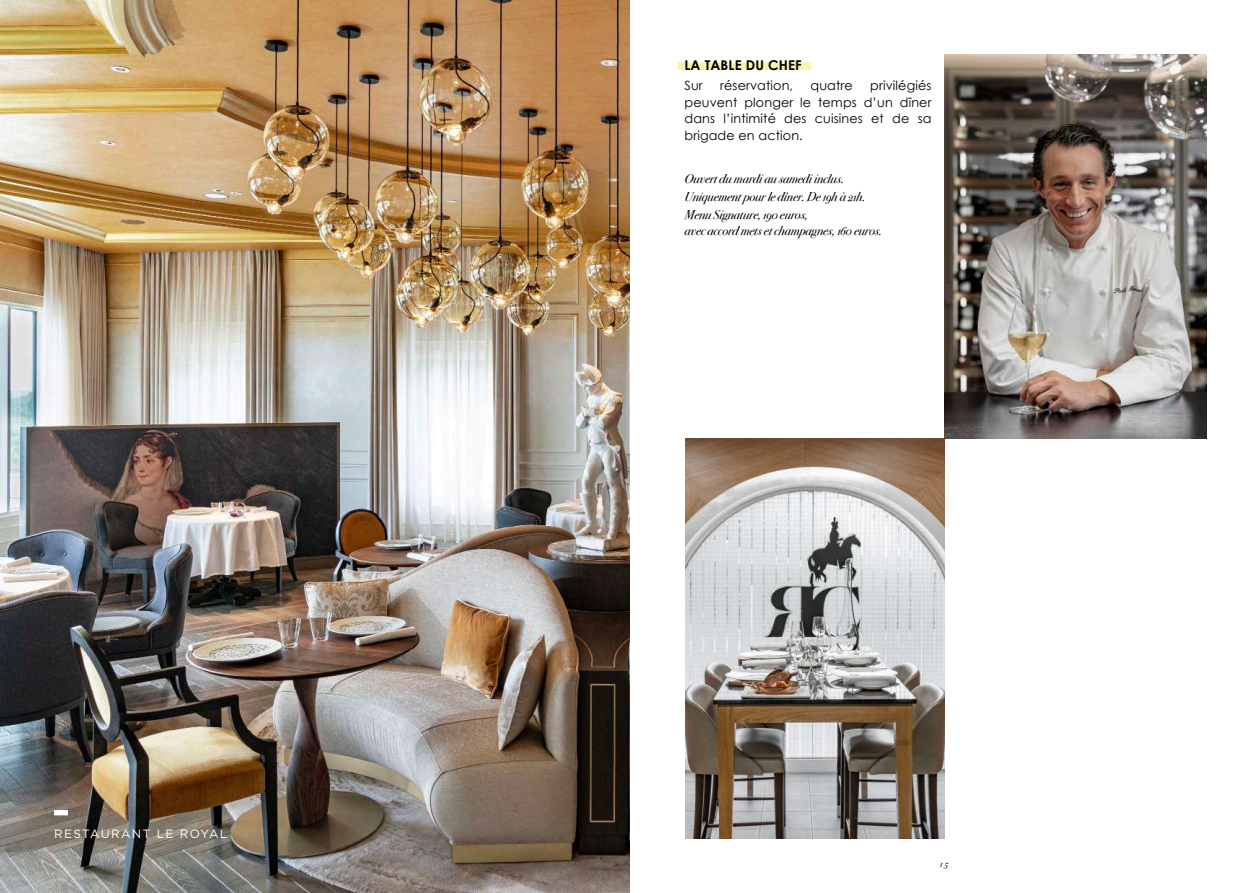
<style>
.page{position:relative;width:1259px;height:893px;background:#fff}
.page>*{position:absolute;margin:0;border:0;box-sizing:border-box;transform-origin:0 0}
.t1{font:700 13.5px "Century Gothic";letter-spacing:.01em;color:#000}
.t2{font:italic 12.75px/18px "Bodoni Svty Two OSITCTT";letter-spacing:-.01em;color:#000}
.t3{font:12.75px/16.5px "Century Gothic";letter-spacing:.01em;color:#000;text-align:justify}
.t4{font:12px "Gotham";letter-spacing:.11em;color:#fff}
.t5{font:italic 9.75px "Bodoni Svty Two OSITCTT";color:#000}
</style>
<div class="page">
<img style="left:0;top:0;width:629px;height:893px">
<div style="left:54px;top:810px;width:14px;height:5px;background:#fff"></div>
<div style="left:677px;top:62px;width:134px;height:8px;background:#f8f4ac"></div>
<img style="left:944px;top:55px;width:262px;height:384px">
<img style="left:685px;top:439px;width:259px;height:400px">
<p class="t4" style="left:54px;top:826px;width:175px">RESTAURANT LE ROYAL</p>
<p class="t1" style="left:684px;top:55px;width:119px">LA TABLE DU CHEF</p>
<p class="t3" style="left:684px;top:77px;width:20px">Sur</p>
<p class="t3" style="left:720px;top:77px;width:74px">réservation,</p>
<p class="t3" style="left:810px;top:77px;width:44px">quatre</p>
<p class="t3" style="left:684px;top:77px;width:248px;text-indent:186px">privilégiés peuvent plonger le temps d’un dîner dans l’intimité des cuisines et de sa brigade en action.</p>
<p class="t2" style="left:684px;top:170px;width:182px">Ouvert du mardi au samedi inclus.<br>Uniquement pour le dîner. De 19h à 21h.<br>Menu Signature, 190 euros,</p>
<p class="t2" style="left:684px;top:222px;width:199px">avec accord mets et champagnes, 160 euros.</p>
<p class="t5" style="left:940px;top:857px;width:10px">15</p>
</div>
